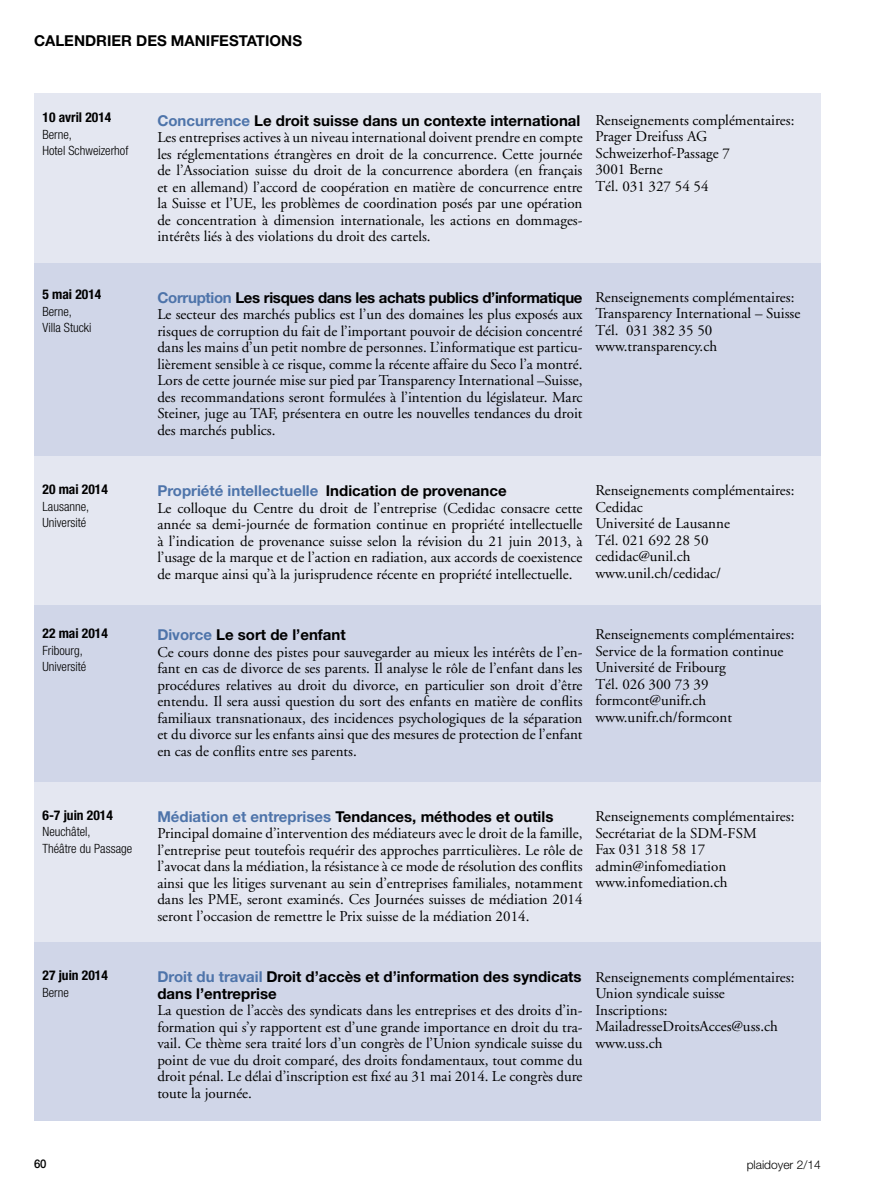
<style>
.page{position:relative;width:893px;height:1191px;background:#fff}
.page>*{position:absolute;margin:0;border:0;box-sizing:border-box;transform-origin:0 0}
.t1{font:15px/16.5px "Adobe Garamond";color:#000;text-align:justify}
.t2{font:700 15px/16.5px "Helvetica Neue";color:#000}
.t3{font:700 15px "Helvetica Neue";letter-spacing:-.02em;color:#000}
.t4{font:700 15px "Helvetica Neue";color:#4e74aa}
.t5{font:700 condensed 13.5px "Helvetica Neue";color:#000}
.t6{font:300 condensed 12.75px/16.5px "Helvetica Neue";color:#000}
.t7{font:300 12px "Helvetica Neue";color:#000}
.t8{font:500 12px "Helvetica Neue";color:#000;scale:.95 1}
.s1{color:#4e74aa}
.s2{color:#000}
</style>
<div class="page">
<div style="left:34px;top:94px;width:787px;height:170px;background:#e4e7f1"></div>
<div style="left:34px;top:264px;width:787px;height:233px;background:#d0d6e8"></div>
<div style="left:34px;top:456px;width:787px;height:179px;background:#e4e7f1"></div>
<div style="left:34px;top:605px;width:787px;height:228px;background:#d0d6e8"></div>
<div style="left:34px;top:782px;width:787px;height:212px;background:#e4e7f1"></div>
<div style="left:34px;top:942px;width:787px;height:178px;background:#d0d6e8"></div>
<p class="t2" style="left:34px;top:32px;width:270px">CALENDRIER DES MANIFESTATIONS</p>
<p class="t5" style="left:43px;top:109px;width:70px">10 avril 2014</p>
<p class="t6" style="left:43px;top:126px;width:87px">Berne,<br>Hotel Schweizerhof</p>
<p class="t2" style="left:157px;top:112px;width:425px"><span class="s1">Concurrence</span> Le droit suisse dans un contexte international</p>
<p class="t1" style="left:157px;top:129px;width:427px">Les entreprises actives à un niveau international doivent prendre en compte les réglementations étrangères en droit de la concurrence. Cette journée de l’Association suisse du droit de la concurrence abordera (en français et en allemand) l’accord de coopération en matière de concurrence entre la Suisse et l’UE, les problèmes de coordination posés par une opération de concentration à dimension internationale, les actions en dommages&shy;intérêts liés à des violations du droit des cartels.</p>
<p class="t1" style="left:595px;top:112px;width:201px;text-align:left">Renseignements complémentaires:<br>Prager Dreifuss AG<br>Schweizerhof-Passage 7<br>3001 Berne<br>Tél. 031 327 54 54</p>
<p class="t5" style="left:43px;top:286px;width:60px">5 mai 2014</p>
<p class="t6" style="left:43px;top:303px;width:50px">Berne,<br>Villa Stucki</p>
<p class="t3" style="left:157px;top:288px;width:427px"><span class="s1">Corruption</span> Les risques dans les achats publics d’informatique</p>
<p class="t1" style="left:157px;top:306px;width:427px">Le secteur des marchés publics est l’un des domaines les plus exposés aux risques de corruption du fait de l’important pouvoir de décision concentré dans les mains d’un petit nombre de personnes. L’informatique est particu&shy;lièrement sensible à ce risque, comme la récente affaire du Seco l’a montré.<br>Lors de cette journée mise sur pied par Transparency International –Suisse, des recommandations seront formulées à l’intention du législateur. Marc Steiner, juge au TAF, présentera en outre les nouvelles tendances du droit des marchés publics.</p>
<p class="t1" style="left:595px;top:289px;width:207px;text-align:left">Renseignements complémentaires:<br>Transparency International – Suisse<br>Tél. 031 382 35 50 www.transparency.ch</p>
<p class="t5" style="left:43px;top:481px;width:67px">20 mai 2014</p>
<p class="t6" style="left:43px;top:498px;width:48px">Lausanne,<br>Université</p>
<p class="t4" style="left:157px;top:481px;width:351px">Propriété intellectuelle <span class="s2">Indication de provenance</span></p>
<p class="t1" style="left:157px;top:500px;width:427px">Le colloque du Centre du droit de l’entreprise (Cedidac consacre cette année sa demi-journée de formation continue en propriété intellectuelle à l’indication de provenance suisse selon la révision du 21 juin 2013, à l’usage de la marque et de l’action en radiation, aux accords de coexistence de marque ainsi qu’à la jurisprudence récente en propriété intellectuelle.</p>
<p class="t1" style="left:595px;top:483px;width:201px;text-align:left">Renseignements complémentaires:<br>Cedidac<br>Université de Lausanne<br>Tél. 021 692 28 50 cedidac@unil.ch www.unil.ch/cedidac/</p>
<p class="t5" style="left:43px;top:625px;width:67px">22 mai 2014</p>
<p class="t6" style="left:43px;top:642px;width:45px">Fribourg,<br>Université</p>
<p class="t2" style="left:157px;top:626px;width:190px"><span class="s1">Divorce</span> Le sort de l’enfant</p>
<p class="t1" style="left:157px;top:644px;width:427px">Ce cours donne des pistes pour sauvegarder au mieux les intérêts de l’en&shy;fant en cas de divorce de ses parents. Il analyse le rôle de l’enfant dans les procédures relatives au droit du divorce, en particulier son droit d’être entendu. Il sera aussi question du sort des enfants en matière de conflits familiaux transnationaux, des incidences psychologiques de la séparation et du divorce sur les enfants ainsi que des mesures de protection de l’enfant en cas de conflits entre ses parents.</p>
<p class="t1" style="left:595px;top:627px;width:201px;text-align:left">Renseignements complémentaires:<br>Service de la formation continue<br>Université de Fribourg<br>Tél. 026 300 73 39 formcont@unifr.ch www.unifr.ch/formcont</p>
<p class="t5" style="left:43px;top:807px;width:72px">6-7 juin 2014</p>
<p class="t6" style="left:43px;top:823px;width:91px">Neuchâtel,<br>Théâtre du Passage</p>
<p class="t2" style="left:157px;top:808px;width:398px"><span class="s1">Médiation et entreprises</span> Tendances, méthodes et outils</p>
<p class="t1" style="left:157px;top:825px;width:427px">Principal domaine d’intervention des médiateurs avec le droit de la famille, l’entreprise peut toutefois requérir des approches parrticulières. Le rôle de l’avocat dans la médiation, la résistance à ce mode de résolution des conflits ainsi que les litiges survenant au sein d’entreprises familiales, notamment dans les PME, seront examinés. Ces Journées suisses de médiation 2014 seront l’occasion de remettre le Prix suisse de la médiation 2014.</p>
<p class="t1" style="left:595px;top:808px;width:201px;text-align:left">Renseignements complémentaires:<br>Secrétariat de la SDM-FSM<br>Fax 031 318 58 17 admin@infomediation www.infomediation.ch</p>
<p class="t5" style="left:43px;top:967px;width:67px">27 juin 2014</p>
<p class="t6" style="left:43px;top:984px;width:28px">Berne</p>
<p class="t2" style="left:157px;top:968px;width:426px"><span class="s1">Droit du travail</span> Droit d’accès et d’information des syndicats dans l’entreprise</p>
<p class="t1" style="left:157px;top:1002px;width:427px">La question de l’accès des syndicats dans les entreprises et des droits d’in&shy;formation qui s’y rapportent est d’une grande importance en droit du tra&shy;vail. Ce thème sera traité lors d’un congrès de l’Union syndicale suisse du point de vue du droit comparé, des droits fondamentaux, tout comme du droit pénal. Le délai d’inscription est fixé au 31 mai 2014. Le congrès dure toute la journée.</p>
<p class="t1" style="left:595px;top:969px;width:201px;text-align:left">Renseignements complémentaires:<br>Union syndicale suisse<br>Inscriptions:<br>MailadresseDroitsAcces@uss.ch www.uss.ch</p>
<p class="t8" style="left:34px;top:1157px;width:15px">60</p>
<p class="t7" style="left:747px;top:1156px;width:76px">plaidoyer 2/14</p>
</div>
